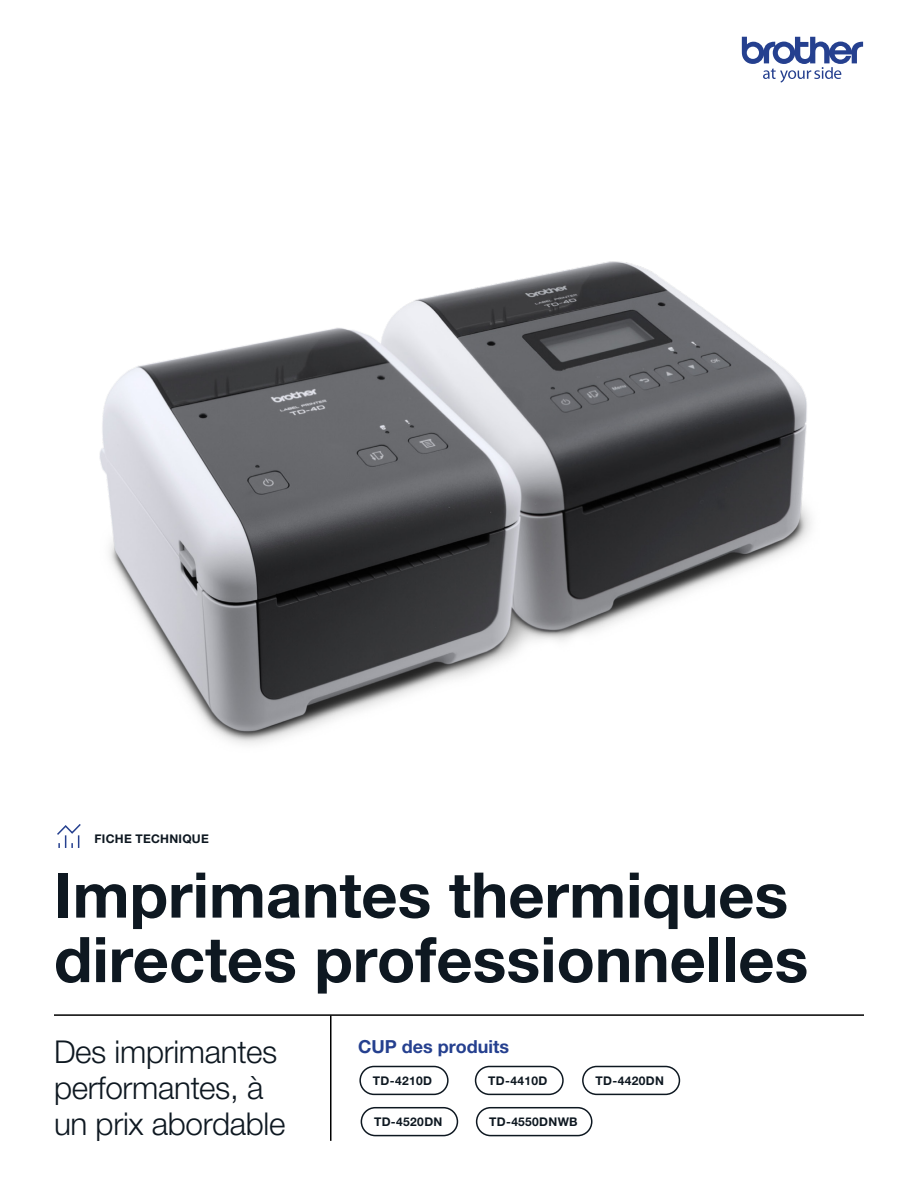
<style>
.page{position:relative;width:918px;height:1188px;background:#fff}
.page>*{position:absolute;margin:0;border:0;box-sizing:border-box;transform-origin:0 0}
.t1{font:700 63px/64.5px "Helvetica Neue LTW1 G";color:#0e1821}
.t2{font:300 31.5px/36px "Helvetica Neue LTW1 G";letter-spacing:-.01em;color:#0e1821}
.t3{font:700 18px "Helvetica Neue LTW1 G";color:#25408f}
.t4{font:700 12px "Helvetica Neue LTW1 G";letter-spacing:.03em;color:#0e1821}
</style>
<div class="page">
<img style="left:99px;top:36px;width:765px;height:709px">
<svg style="left:742px;top:37px;width:121px;height:46px"></svg>
<hr style="left:330px;top:1016px;width:2px;height:125px;background:#000">
<hr style="left:54px;top:1014px;width:810px;height:2px;background:#000">
<div style="left:475px;top:1066px;width:89px;height:29px;border:2px solid #0e1821;border-radius:14px"></div>
<svg style="left:57px;top:824px;width:24px;height:24px"></svg>
<div style="left:582px;top:1066px;width:98px;height:29px;border:2px solid #0e1821;border-radius:14px"></div>
<div style="left:476px;top:1107px;width:116px;height:29px;border:2px solid #0e1821;border-radius:14px"></div>
<div style="left:359px;top:1066px;width:90px;height:29px;border:2px solid #0e1821;border-radius:14px"></div>
<div style="left:361px;top:1107px;width:97px;height:29px;border:2px solid #0e1821;border-radius:14px"></div>
<p class="t4" style="left:95px;top:831px;width:116px">FICHE TECHNIQUE</p>
<h1 class="t1" style="left:54px;top:863px;width:756px">Imprimantes thermiques directes professionnelles</h1>
<h2 class="t2" style="left:54px;top:1034px;width:233px">Des imprimantes performantes, à un prix abordable</h2>
<h3 class="t3" style="left:358px;top:1036px;width:152px">CUP des produits</h3>
<p class="t4" style="left:373px;top:1073px;width:61px">TD-4210D</p>
<p class="t4" style="left:374px;top:1114px;width:70px">TD-4520DN</p>
<p class="t4" style="left:488px;top:1073px;width:61px">TD-4410D</p>
<p class="t4" style="left:489px;top:1114px;width:90px">TD-4550DNWB</p>
<p class="t4" style="left:596px;top:1073px;width:70px">TD-4420DN</p>
</div>
